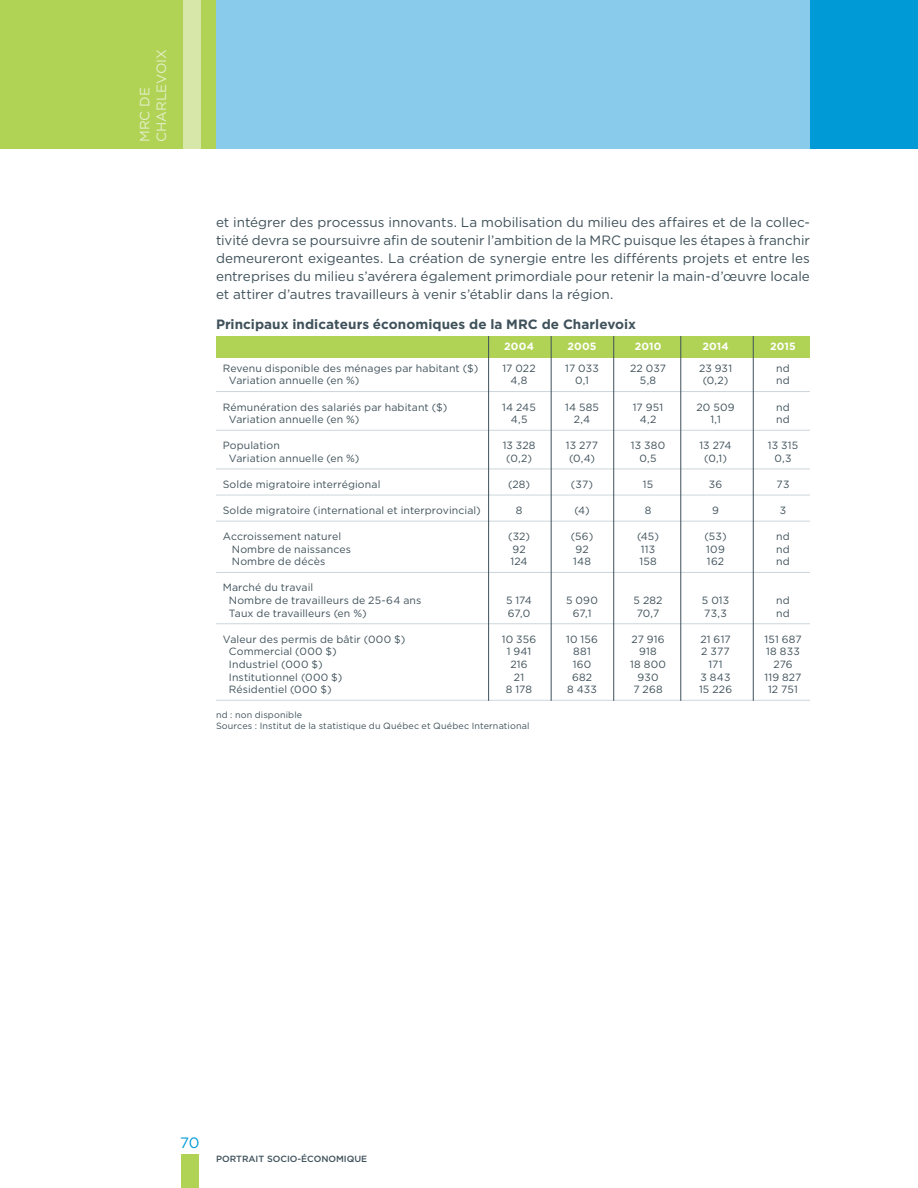
<style>
.page{position:relative;width:918px;height:1188px;background:#fff}
.page>*{position:absolute;margin:0;border:0;box-sizing:border-box;transform-origin:0 0}
.t1{font:15px "Gotham";color:#009bd7}
.t2{font:13.5px/18px "Gotham";color:#3f515a;text-align:justify}
.t3{font:700 13.5px "Gotham";letter-spacing:.005em;color:#3f515a}
.t4{font:13.5px/16.5px "Gotham";color:#e5efca}
.t5{font:10.5px/12.6px "Gotham";letter-spacing:.01em;color:#3f515a}
.t6{font:700 10.5px "Gotham";letter-spacing:.015em;color:#fff}
.t7{font:9px/11.2px "Gotham";letter-spacing:.015em;color:#3f515a}
.t8{font:500 9px "Gotham";color:#3f515a}
</style>
<div class="page">
<div style="left:0;top:0;width:918px;height:149px;background:#b0d355"></div>
<div style="left:216px;top:0;width:594px;height:149px;background:#89cbeb"></div>
<div style="left:810px;top:0;width:108px;height:149px;background:#009bd7"></div>
<div style="left:181px;top:1154px;width:17px;height:34px;background:#b0d355"></div>
<div style="left:184px;top:0;width:17px;height:149px;background:#d6e7a9"></div>
<div style="left:216px;top:336px;width:594px;height:22px;background:#b0d355"></div>
<hr style="left:216px;top:391px;width:594px;height:1px;background:#cdd6dc">
<hr style="left:216px;top:430px;width:594px;height:1px;background:#cdd6dc">
<hr style="left:216px;top:469px;width:594px;height:1px;background:#cdd6dc">
<hr style="left:216px;top:495px;width:594px;height:1px;background:#cdd6dc">
<hr style="left:216px;top:521px;width:594px;height:1px;background:#cdd6dc">
<hr style="left:216px;top:572px;width:594px;height:1px;background:#cdd6dc">
<hr style="left:216px;top:623px;width:594px;height:1px;background:#cdd6dc">
<hr style="left:216px;top:700px;width:594px;height:1px;background:#cdd6dc">
<hr style="left:488px;top:336px;width:1px;height:365px;background:#3f515a">
<hr style="left:551px;top:336px;width:1px;height:365px;background:#3f515a">
<hr style="left:613px;top:336px;width:1px;height:365px;background:#3f515a">
<hr style="left:680px;top:336px;width:1px;height:365px;background:#3f515a">
<hr style="left:753px;top:336px;width:1px;height:365px;background:#3f515a">
<p class="t4" style="left:136px;top:142px;width:92px;rotate:-90deg">mrc de charlevoix</p>
<p class="t2" style="left:216px;top:213px;width:595px">et intégrer des processus innovants. La mobilisation du milieu des affaires et de la collec&shy;tivité devra se poursuivre afin de soutenir l’ambition de la MRC puisque les étapes à franchir demeureront exigeantes. La création de synergie entre les différents projets et entre les entreprises du milieu s’avérera également primordiale pour retenir la main-d’œuvre locale et attirer d’autres travailleurs à venir s’établir dans la région.</p>
<p class="t3" style="left:216px;top:316px;width:302px">Principaux indicateurs économiques de la MRC</p>
<p class="t3" style="left:542px;top:316px;width:96px">de Charlevoix</p>
<p class="t6" style="left:504px;top:340px;width:31px">2004</p>
<p class="t6" style="left:568px;top:340px;width:30px">2005</p>
<p class="t6" style="left:635px;top:340px;width:28px">2010</p>
<p class="t6" style="left:703px;top:340px;width:28px">2014</p>
<p class="t6" style="left:770px;top:340px;width:27px">2015</p>
<p class="t5" style="left:223px;top:362px;width:257px">Revenu disponible des ménages par habitant ($)</p>
<p class="t5" style="left:502px;top:362px;width:35px">17 022</p>
<p class="t5" style="left:565px;top:362px;width:35px">17 033</p>
<p class="t5" style="left:630px;top:362px;width:38px">22 037</p>
<p class="t5" style="left:699px;top:362px;width:35px">23 931</p>
<p class="t5" style="left:776px;top:362px;width:15px">nd</p>
<p class="t5" style="left:229px;top:374px;width:132px">Variation annuelle (en %)</p>
<p class="t5" style="left:511px;top:374px;width:18px">4,8</p>
<p class="t5" style="left:575px;top:374px;width:15px">0,1</p>
<p class="t5" style="left:640px;top:374px;width:18px">5,8</p>
<p class="t5" style="left:703px;top:374px;width:27px">(0,2)</p>
<p class="t5" style="left:776px;top:374px;width:15px">nd</p>
<p class="t5" style="left:223px;top:400px;width:226px">Rémunération des salariés par habitant ($)</p>
<p class="t5" style="left:502px;top:400px;width:35px">14 245</p>
<p class="t5" style="left:565px;top:400px;width:35px">14 585</p>
<p class="t5" style="left:633px;top:400px;width:32px">17 951</p>
<p class="t5" style="left:697px;top:400px;width:39px">20 509</p>
<p class="t5" style="left:776px;top:400px;width:15px">nd</p>
<p class="t5" style="left:229px;top:413px;width:132px">Variation annuelle (en %)</p>
<p class="t5" style="left:511px;top:413px;width:18px">4,5</p>
<p class="t5" style="left:574px;top:413px;width:18px">2,4</p>
<p class="t5" style="left:640px;top:413px;width:18px">4,2</p>
<p class="t5" style="left:710px;top:413px;width:12px">1,1</p>
<p class="t5" style="left:776px;top:413px;width:15px">nd</p>
<p class="t5" style="left:223px;top:439px;width:59px">Population</p>
<p class="t5" style="left:503px;top:439px;width:34px">13 328</p>
<p class="t5" style="left:566px;top:439px;width:34px">13 277</p>
<p class="t5" style="left:631px;top:439px;width:36px">13 380</p>
<p class="t5" style="left:699px;top:439px;width:34px">13 274</p>
<p class="t5" style="left:768px;top:439px;width:32px">13 315</p>
<p class="t5" style="left:229px;top:452px;width:132px">Variation annuelle (en %)</p>
<p class="t5" style="left:506px;top:452px;width:27px">(0,2)</p>
<p class="t5" style="left:569px;top:452px;width:27px">(0,4)</p>
<p class="t5" style="left:640px;top:452px;width:19px">0,5</p>
<p class="t5" style="left:704px;top:452px;width:24px">(0,1)</p>
<p class="t5" style="left:775px;top:452px;width:19px">0,3</p>
<p class="t5" style="left:223px;top:478px;width:159px">Solde migratoire interrégional</p>
<p class="t5" style="left:508px;top:478px;width:23px">(28)</p>
<p class="t5" style="left:571px;top:478px;width:24px">(37)</p>
<p class="t5" style="left:643px;top:478px;width:12px">15</p>
<p class="t5" style="left:709px;top:478px;width:15px">36</p>
<p class="t5" style="left:777px;top:478px;width:14px">73</p>
<p class="t5" style="left:223px;top:504px;width:260px">Solde migratoire (international et interprovincial)</p>
<p class="t5" style="left:516px;top:504px;width:8px">8</p>
<p class="t5" style="left:574px;top:504px;width:17px">(4)</p>
<p class="t5" style="left:645px;top:504px;width:8px">8</p>
<p class="t5" style="left:712px;top:504px;width:8px">9</p>
<p class="t5" style="left:780px;top:504px;width:8px">3</p>
<p class="t5" style="left:223px;top:530px;width:120px">Accroissement naturel</p>
<p class="t5" style="left:508px;top:530px;width:23px">(32)</p>
<p class="t5" style="left:571px;top:530px;width:24px">(56)</p>
<p class="t5" style="left:637px;top:530px;width:24px">(45)</p>
<p class="t5" style="left:704px;top:530px;width:24px">(53)</p>
<p class="t5" style="left:776px;top:530px;width:15px">nd</p>
<p class="t5" style="left:232px;top:543px;width:121px">Nombre de naissances</p>
<p class="t5" style="left:512px;top:543px;width:15px">92</p>
<p class="t5" style="left:575px;top:543px;width:15px">92</p>
<p class="t5" style="left:641px;top:543px;width:16px">113</p>
<p class="t5" style="left:706px;top:543px;width:20px">109</p>
<p class="t5" style="left:776px;top:543px;width:15px">nd</p>
<p class="t5" style="left:232px;top:555px;width:95px">Nombre de décès</p>
<p class="t5" style="left:511px;top:555px;width:19px">124</p>
<p class="t5" style="left:573px;top:555px;width:19px">148</p>
<p class="t5" style="left:639px;top:555px;width:19px">158</p>
<p class="t5" style="left:707px;top:555px;width:19px">162</p>
<p class="t5" style="left:776px;top:555px;width:15px">nd</p>
<p class="t5" style="left:229px;top:581px;width:194px;text-indent:-6px">Marché du travail<br>Nombre de travailleurs de 25-64 ans</p>
<p class="t5" style="left:506px;top:594px;width:27px">5 174</p>
<p class="t5" style="left:566px;top:594px;width:33px">5 090</p>
<p class="t5" style="left:634px;top:594px;width:30px">5 282</p>
<p class="t5" style="left:702px;top:594px;width:29px">5 013</p>
<p class="t5" style="left:776px;top:594px;width:15px">nd</p>
<p class="t5" style="left:229px;top:606px;width:139px">Taux de travailleurs (en %)</p>
<p class="t5" style="left:508px;top:606px;width:24px">67,0</p>
<p class="t5" style="left:573px;top:606px;width:20px">67,1</p>
<p class="t5" style="left:637px;top:606px;width:24px">70,7</p>
<p class="t5" style="left:704px;top:606px;width:24px">73,3</p>
<p class="t5" style="left:776px;top:606px;width:15px">nd</p>
<p class="t5" style="left:223px;top:633px;width:184px">Valeur des permis de bâtir (000 $)</p>
<p class="t5" style="left:502px;top:633px;width:36px">10 356</p>
<p class="t5" style="left:566px;top:633px;width:33px">10 156</p>
<p class="t5" style="left:631px;top:633px;width:35px">27 916</p>
<p class="t5" style="left:700px;top:633px;width:32px">21 617</p>
<p class="t5" style="left:764px;top:633px;width:39px">151 687</p>
<p class="t5" style="left:229px;top:645px;width:109px">Commercial (000 $)</p>
<p class="t5" style="left:507px;top:645px;width:26px">1 941</p>
<p class="t5" style="left:573px;top:645px;width:19px">881</p>
<p class="t5" style="left:639px;top:645px;width:19px">918</p>
<p class="t5" style="left:701px;top:645px;width:30px">2 377</p>
<p class="t5" style="left:766px;top:645px;width:35px">18 833</p>
<p class="t5" style="left:229px;top:658px;width:95px">I ndustriel (000 $)</p>
<p class="t5" style="left:510px;top:658px;width:19px">216</p>
<p class="t5" style="left:573px;top:658px;width:20px">160</p>
<p class="t5" style="left:630px;top:658px;width:37px">18 800</p>
<p class="t5" style="left:708px;top:658px;width:16px">171</p>
<p class="t5" style="left:773px;top:658px;width:21px">276</p>
<p class="t5" style="left:229px;top:670px;width:115px">I nstitutionnel (000 $)</p>
<p class="t5" style="left:514px;top:670px;width:12px">21</p>
<p class="t5" style="left:572px;top:670px;width:22px">682</p>
<p class="t5" style="left:638px;top:670px;width:22px">930</p>
<p class="t5" style="left:701px;top:670px;width:31px">3 843</p>
<p class="t5" style="left:765px;top:670px;width:38px">119 827</p>
<p class="t5" style="left:229px;top:683px;width:104px">Résidentiel (000 $)</p>
<p class="t5" style="left:506px;top:683px;width:28px">8 178</p>
<p class="t5" style="left:567px;top:683px;width:31px">8 433</p>
<p class="t5" style="left:633px;top:683px;width:31px">7 268</p>
<p class="t5" style="left:699px;top:683px;width:35px">15 226</p>
<p class="t5" style="left:768px;top:683px;width:31px">12 751</p>
<p class="t7" style="left:216px;top:709px;width:315px">nd : non disponible<br>Sources : I nstitut de la statistique du Québec et Québec I nternational</p>
<h1 class="t1" style="left:180px;top:1135px;width:21px">70</h1>
<p class="t8" style="left:216px;top:1154px;width:153px">PORTRAIT SOCIO-ÉCONOMIQUE</p>
</div>
